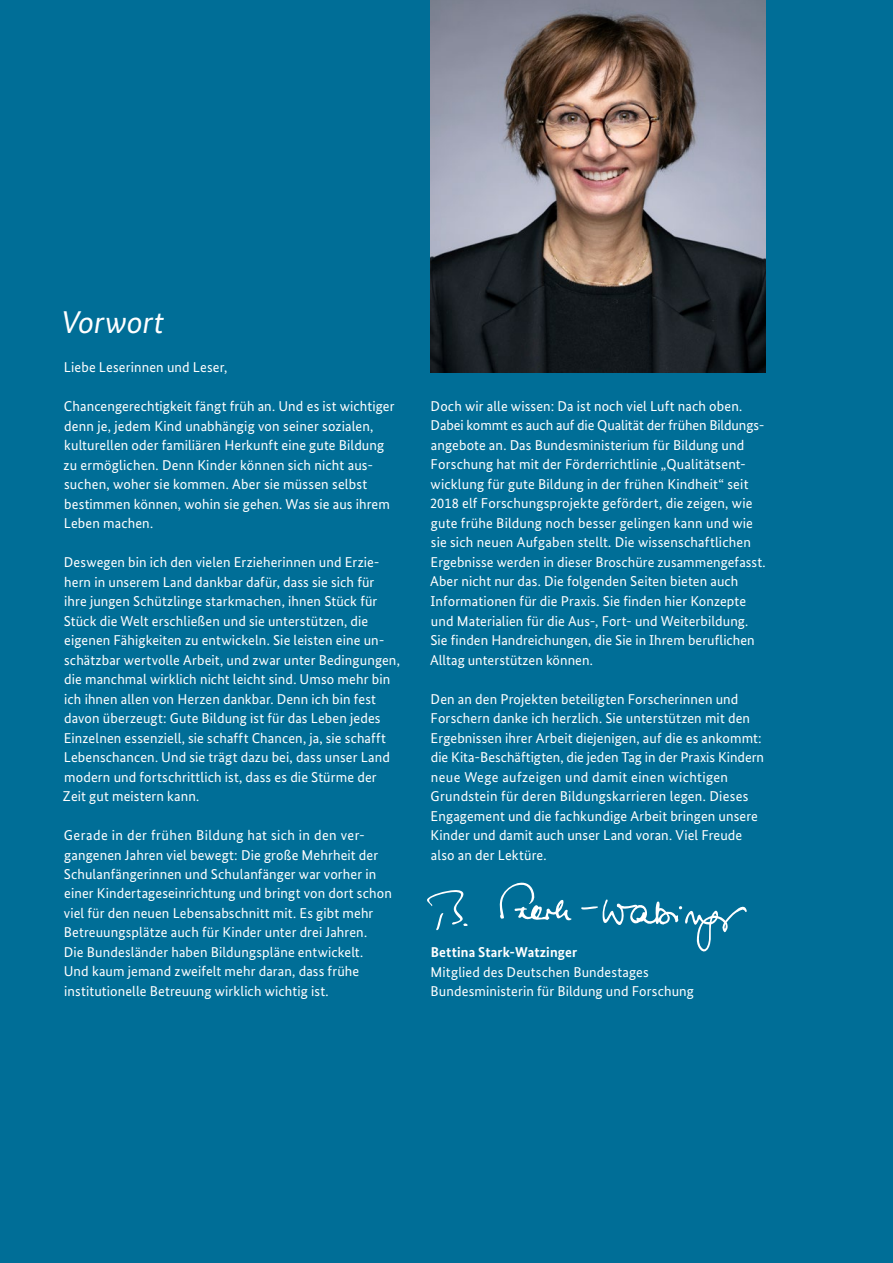
<style>
.page{position:relative;width:893px;height:1263px;background:#006e97}
.page>*{position:absolute;margin:0;border:0;box-sizing:border-box;transform-origin:0 0}
.t1{font:italic 31.5px "Bundes Sans";letter-spacing:-.005em;color:#fff}
.t2{font:14.25px/19.5px "Bundes Sans";letter-spacing:.01em;color:#fff}
.t3{font:700 14.25px "Bundes Sans";letter-spacing:.01em;color:#fff}
</style>
<div class="page">
<img style="left:431px;top:0;width:334px;height:372px">
<svg style="left:499px;top:882px;width:73px;height:39px"></svg>
<svg style="left:427px;top:890px;width:41px;height:40px"></svg>
<svg style="left:581px;top:899px;width:166px;height:53px"></svg>
<h1 class="t1" style="left:61px;top:303px;width:104px">Vorwort</h1>
<p class="t2" style="left:64px;top:357px;width:165px">Liebe Leserinnen und Leser,</p>
<p class="t2" style="left:64px;top:396px;width:332px">Chancengerechtigkeit fängt früh an. Und es ist wichtiger denn je, jedem Kind unabhängig von seiner sozialen, kulturellen oder familiären Herkunft eine gute Bildung zu ermöglichen. Denn Kinder können sich nicht aus&shy;suchen, woher sie kommen. Aber sie müssen selbst bestimmen können, wohin sie gehen. Was sie aus ihrem Leben machen.</p>
<p class="t2" style="left:63px;top:552px;width:338px">Deswegen bin ich den vielen Erzieherinnen und Erzie&shy;hern in unserem Land dankbar dafür, dass sie sich für<br>ihre jungen Schützlinge starkmachen, ihnen Stück für Stück die Welt erschließen und sie unterstützen, die eigenen Fähigkeiten zu entwickeln. Sie leisten eine un&shy;schätzbar wertvolle Arbeit, und zwar unter Bedingungen, die manchmal wirklich nicht leicht sind. Umso mehr bin ich ihnen allen von Herzen dankbar. Denn ich bin fest davon überzeugt: Gute Bildung ist für das Leben jedes Einzelnen essenziell, sie schafft Chancen, ja, sie schafft Lebenschancen. Und sie trägt dazu bei, dass unser Land modern und fortschrittlich ist, dass es die Stürme der Zeit gut meistern kann.</p>
<p class="t2" style="left:64px;top:825px;width:330px">Gerade in der frühen Bildung hat sich in den ver&shy;gangenen Jahren viel bewegt: Die große Mehrheit der Schulanfängerinnen und Schulanfänger war vorher in einer Kindertageseinrichtung und bringt von dort schon viel für den neuen Lebensabschnitt mit. Es gibt mehr Betreuungsplätze auch für Kinder unter drei Jahren.<br>Die Bundesländer haben Bildungspläne entwickelt.<br>Und kaum jemand zweifelt mehr daran, dass frühe institutionelle Betreuung wirklich wichtig ist.</p>
<p class="t2" style="left:430px;top:396px;width:337px">Doch wir alle wissen: Da ist noch viel Luft nach oben.<br>Dabei kommt es auch auf die Qualität der frühen Bildungs&shy;angebote an. Das Bundesministerium für Bildung und Forschung hat mit der Förderrichtlinie „Qualitätsent&shy;wicklung für gute Bildung in der frühen Kindheit“ seit 2018 elf Forschungsprojekte gefördert, die zeigen, wie gute frühe Bildung noch besser gelingen kann und wie sie sich neuen Aufgaben stellt. Die wissenschaftlichen Ergebnisse werden in dieser Broschüre zusammengefasst.<br>Aber nicht nur das. Die folgenden Seiten bieten auch Informationen für die Praxis. Sie finden hier Konzepte und Materialien für die Aus-, Fort- und Weiterbildung.<br>Sie finden Handreichungen, die Sie in Ihrem beruflichen Alltag unterstützen können.</p>
<p class="t2" style="left:431px;top:689px;width:335px">Den an den Projekten beteiligten Forscherinnen und Forschern danke ich herzlich. Sie unterstützen mit den Ergebnissen ihrer Arbeit diejenigen, auf die es ankommt: die Kita-Beschäftigten, die jeden Tag in der Praxis Kindern neue Wege aufzeigen und damit einen wichtigen Grundstein für deren Bildungskarrieren legen. Dieses Engagement und die fachkundige Arbeit bringen unsere Kinder und damit auch unser Land voran. Viel Freude also an der Lektüre.</p>
<p class="t3" style="left:431px;top:943px;width:148px">Bettina Stark-Watzinger</p>
<p class="t2" style="left:431px;top:962px;width:265px">Mitglied des Deutschen Bundestages<br>Bundesministerin für Bildung und Forschung</p>
</div>
